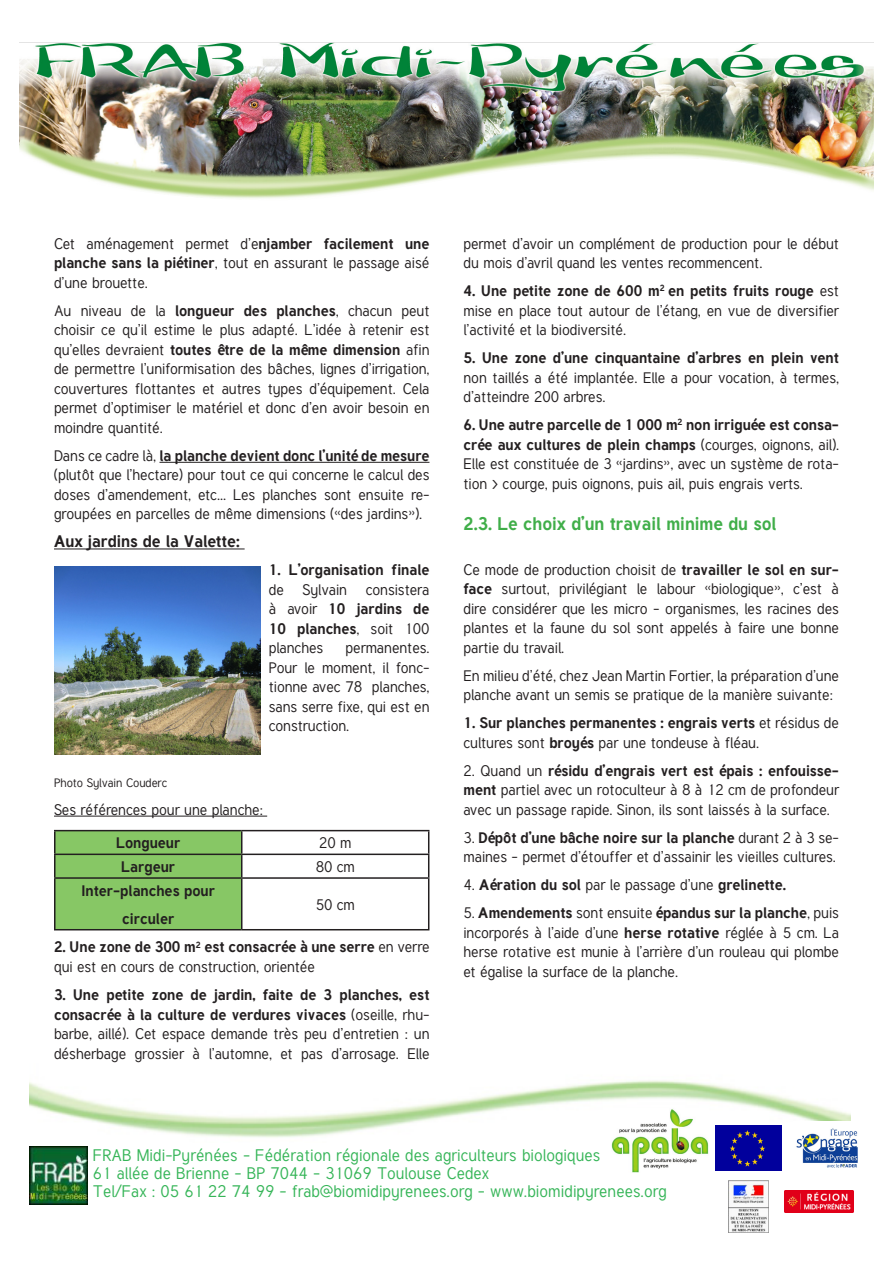
<style>
.page{position:relative;width:893px;height:1263px;background:#fff}
.page>*{position:absolute;margin:0;border:0;box-sizing:border-box;transform-origin:0 0}
.Titre_2{font:700 18px "Tuffy";color:#40ae49}
.t1{font:16.5px/18px "Tuffy";letter-spacing:.01em;color:#36b558}
.Paragraphe{font:700 16.5px "Tuffy";color:#231f20}
.Paragraphe-2{font:15px/19.5px "Tuffy";color:#231f20;text-align:justify}
.Paragraphe-3{font:700 15px/19.5px "Tuffy";color:#231f20;text-align:justify}
.Paragraphe-4{font:12px "Tuffy";color:#231f20}
.s1{font-weight:700}
.s2{font-weight:400}
</style>
<div class="page">
<img style="left:29px;top:1080px;width:822px;height:58px">
<img style="left:29px;top:1146px;width:59px;height:59px">
<img style="left:612px;top:1108px;width:96px;height:65px">
<img style="left:715px;top:1126px;width:67px;height:45px">
<img style="left:794px;top:1122px;width:64px;height:46px">
<img style="left:728px;top:1180px;width:41px;height:52px">
<img style="left:784px;top:1191px;width:69px;height:22px">
<img style="left:19px;top:42px;width:855px;height:157px">
<hr style="left:159px;top:462px;width:270px;height:1px;background:#231f20">
<hr style="left:54px;top:548px;width:191px;height:1px;background:#231f20">
<hr style="left:54px;top:816px;width:213px;height:1px;background:#231f20">
<hr style="left:54px;top:830px;width:188px;height:1px;background:#231f20">
<hr style="left:54px;top:831px;width:2px;height:22px;background:#231f20">
<hr style="left:242px;top:830px;width:187px;height:1px;background:#231f20">
<hr style="left:54px;top:853px;width:188px;height:2px;background:#231f20">
<hr style="left:54px;top:855px;width:2px;height:22px;background:#231f20">
<hr style="left:242px;top:853px;width:187px;height:2px;background:#231f20">
<div style="left:55px;top:831px;width:187px;height:98px;background:#87c765"></div>
<svg style="left:428px;top:831px;width:1px;height:46px"></svg>
<hr style="left:54px;top:877px;width:188px;height:2px;background:#231f20">
<hr style="left:54px;top:879px;width:2px;height:50px;background:#231f20">
<hr style="left:242px;top:877px;width:187px;height:2px;background:#231f20">
<hr style="left:241px;top:879px;width:1px;height:50px;background:#231f20">
<hr style="left:428px;top:879px;width:1px;height:50px;background:#231f20">
<hr style="left:54px;top:929px;width:188px;height:1px;background:#231f20">
<hr style="left:242px;top:929px;width:187px;height:1px;background:#231f20">
<img style="left:54px;top:566px;width:206px;height:189px">
<p class="Paragraphe-2" style="left:54px;top:233px;width:377px">Cet aménagement permet d’e<span class="s1">njamber facilement une planche sans la piétiner</span>, tout en assurant le passage aisé d’une brouette.</p>
<p class="Paragraphe-2" style="left:54px;top:300px;width:377px">Au niveau de la <span class="s1">longueur des planches</span>, chacun peut choisir ce qu’il estime le plus adapté. L’idée à retenir est qu’elles devraient <span class="s1">toutes être de la même dimension</span> afin de permettre l’uniformisation des bâches, lignes d’irrigation, couvertures flottantes et autres types d’équipement. Cela permet d’optimiser le matériel et donc d’en avoir besoin en moindre quantité.</p>
<p class="Paragraphe-2" style="left:54px;top:445px;width:377px">Dans ce cadre là, <span class="s1">la planche devient donc l’unité de mesure </span>(plutôt que l’hectare) pour tout ce qui concerne le calcul des doses d’amendement, etc... Les planches sont ensuite re&shy;groupées en parcelles de même dimensions («des jardins»).</p>
<p class="Paragraphe" style="left:54px;top:530px;width:187px">Aux jardins de la Valette:</p>
<p class="Paragraphe-3" style="left:269px;top:560px;width:162px">1. L’organisation finale <span class="s2">de Sylvain consistera à avoir</span> 10 jardins de 10 planches<span class="s2">, soit 100 planches</span></p>
<p class="Paragraphe-2" style="left:269px;top:638px;width:162px;text-indent:77px">permanentes.<br>Pour le moment, il fonc&shy;tionne avec 78 planches, sans serre fixe, qui est en construction.</p>
<p class="Paragraphe-4" style="left:54px;top:776px;width:115px">Photo Sylvain Couderc</p>
<p class="Paragraphe-2" style="left:54px;top:800px;width:210px">Ses références pour une planche:</p>
<p class="Paragraphe-3" style="left:116px;top:833px;width:66px">Longueur</p>
<p class="Paragraphe-2" style="left:319px;top:833px;width:34px">20 m</p>
<p class="Paragraphe-3" style="left:121px;top:856px;width:55px">Largeur</p>
<p class="Paragraphe-2" style="left:316px;top:857px;width:41px">80 cm</p>
<p class="Paragraphe-3" style="left:81px;top:880px;width:135px">Inter-planches pour</p>
<p class="Paragraphe-3" style="left:122px;top:908px;width:54px">circuler</p>
<p class="Paragraphe-2" style="left:316px;top:894px;width:41px">50 cm</p>
<p class="Paragraphe-2" style="left:54px;top:937px;width:377px"><span class="s1">2. Une zone de 300 m</span><sup>2</sup> <span class="s1">est consacrée à une serre</span> en verre qui est en cours de construction, orientée</p>
<p class="Paragraphe-2" style="left:54px;top:984px;width:377px"><span class="s1">3. Une petite zone de jardin, faite de 3 planches, est consacrée à la culture de verdures vivaces</span> (oseille, rhu&shy;barbe, aillé). Cet espace demande très peu d’entretien : un désherbage grossier à l’automne, et pas d’arrosage. Elle</p>
<p class="Paragraphe-2" style="left:463px;top:233px;width:377px">permet d’avoir un complément de production pour le début du mois d’avril quand les ventes recommencent.</p>
<p class="Paragraphe-2" style="left:463px;top:281px;width:377px"><span class="s1">4. Une petite zone de 600 m</span><sup>2</sup> <span class="s1">en petits fruits rouge</span> est mise en place tout autour de l’étang, en vue de diversifier l’activité et la biodiversité.</p>
<p class="Paragraphe-2" style="left:463px;top:348px;width:377px"><span class="s1">5. Une zone d’une cinquantaine d’arbres en plein vent </span>non taillés a été implantée. Elle a pour vocation, à termes, d’atteindre 200 arbres.</p>
<p class="Paragraphe-2" style="left:463px;top:415px;width:377px"><span class="s1">6. Une autre parcelle de 1 000 m</span><sup>2</sup> <span class="s1">non irriguée est consa&shy;crée aux cultures de plein champs</span> (courges, oignons, ail).<br>Elle est constituée de 3 «jardins», avec un système de rota&shy;tion &gt; courge, puis oignons, puis ail, puis engrais verts.</p>
<p class="Titre_2" style="left:463px;top:511px;width:315px">2.3. Le choix d’un travail minime du sol</p>
<p class="Paragraphe-2" style="left:463px;top:559px;width:377px">Ce mode de production choisit de <span class="s1">travailler le sol en sur&shy;face</span> surtout, privilégiant le labour «biologique», c’est à dire considérer que les micro - organismes, les racines des plantes et la faune du sol sont appelés à faire une bonne partie du travail.</p>
<p class="Paragraphe-2" style="left:463px;top:665px;width:377px">En milieu d’été, chez Jean Martin Fortier, la préparation d’une planche avant un semis se pratique de la manière suivante:</p>
<p class="Paragraphe-2" style="left:463px;top:713px;width:377px"><span class="s1">1. Sur planches permanentes : engrais verts</span> et résidus de cultures sont <span class="s1">broyés</span> par une tondeuse à fléau.</p>
<p class="Paragraphe-2" style="left:463px;top:760px;width:377px">2. Quand un <span class="s1">résidu d’engrais vert est épais : enfouisse&shy;ment</span> partiel avec un rotoculteur à 8 à 12 cm de profondeur avec un passage rapide. Sinon, ils sont laissés à la surface.</p>
<p class="Paragraphe-2" style="left:463px;top:827px;width:377px">3. <span class="s1">Dépôt d’une bâche noire sur la planche</span> durant 2 à 3 se&shy;maines - permet d’étouffer et d’assainir les vieilles cultures.</p>
<p class="Paragraphe-3" style="left:463px;top:875px;width:324px"><span class="s2">4.</span> Aération du sol <span class="s2">par le passage d’une</span> grelinette.</p>
<p class="Paragraphe-2" style="left:463px;top:903px;width:377px">5. <span class="s1">Amendements</span> sont ensuite <span class="s1">épandus sur la planche</span>, puis incorporés à l’aide d’une <span class="s1">herse rotative</span> réglée à 5 cm. La herse rotative est munie à l’arrière d’un rouleau qui plombe et égalise la surface de la planche.</p>
<p class="t1" style="left:93px;top:1146px;width:575px">FRAB Midi-Pyrénées - Fédération régionale des agriculteurs biologiques<br>61 allée de Brienne - BP 7044 - 31069 Toulouse Cedex<br>Tel/Fax : 05 61 22 74 99 - frab@biomidipyrenees.org - www.biomidipyrenees.org</p>
</div>
